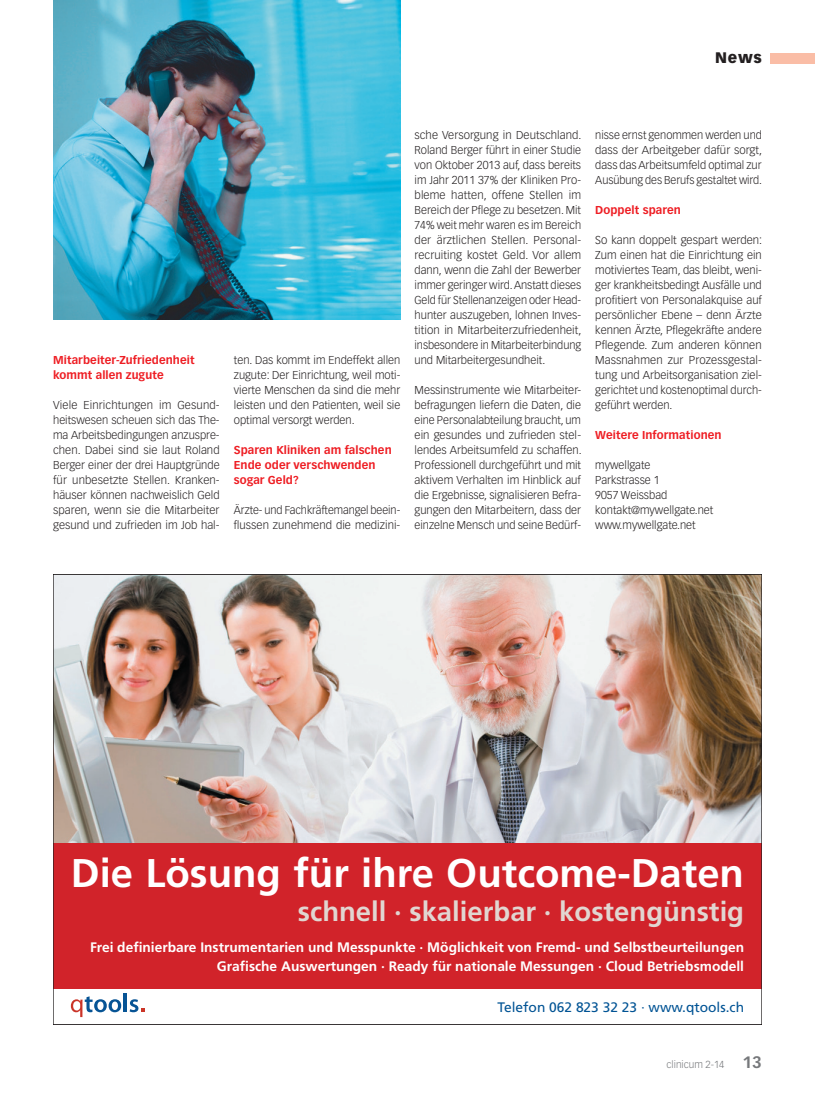
<style>
.page{position:relative;width:815px;height:1099px;background:#fff}
.page>*{position:absolute;margin:0;border:0;box-sizing:border-box;transform-origin:0 0}
.t1{font:700 40px "Frutiger";color:#fff}
.t2{font:700 27.5px "Frutiger";color:#e1d6d1}
.t3{font:900 15px "Vectora LT Std";color:#231f20}
.t4{font:700 13.75px/18.8px "Frutiger";color:#fff;text-align:right}
.t5{font:13.75px "Frutiger";color:#015394}
.t6{font:300 11.25px/15px "Vectora LT Std";color:#231f20;text-align:justify}
.t7{font:700 11.25px/15px "Vectora LT Std";letter-spacing:.005em;color:#ee1d23}
.t8{font:300 10px "Vectora LH";color:#76787b}
.s1{font-weight:700;font-size:16.25px}
</style>
<div class="page">
<div style="left:770px;top:53px;width:45px;height:10px;background:#fabda6"></div>
<img style="left:53px;top:0;width:347px;height:319px">
<img style="left:55px;top:576px;width:705px;height:267px">
<div style="left:53px;top:843px;width:709px;height:145px;background:#d1232a"></div>
<svg style="left:71px;top:996px;width:50px;height:21px"></svg>
<hr style="left:124px;top:993px;width:3px;height:18px;background:#075495">
<svg style="left:130px;top:999px;width:15px;height:13px"></svg>
<h3 class="t3" style="left:715px;top:49px;width:48px">News</h3>
<p class="t7" style="left:53px;top:353px;width:143px">Mitarbeiter-Zufriedenheit kommt allen zugute</p>
<p class="t6" style="left:53px;top:398px;width:168px">Viele Einrichtungen im Gesund&shy;heitswesen scheuen sich das The&shy;ma Arbeitsbedingungen anzuspre&shy;chen. Dabei sind sie laut Roland Berger einer der drei Hauptgründe für unbesetzte Stellen. Kranken&shy;häuser können nachweislich Geld sparen, wenn sie die Mitarbeiter gesund und zufrieden im Job hal-</p>
<p class="t6" style="left:234px;top:353px;width:168px">ten. Das kommt im Endeffekt allen zugute: Der Einrichtung, weil moti&shy;vierte Menschen da sind die mehr leisten und den Patienten, weil sie optimal versorgt werden.</p>
<p class="t7" style="left:234px;top:443px;width:159px">Sparen Kliniken am falschen<br>Ende oder verschwenden sogar Geld?</p>
<p class="t6" style="left:234px;top:503px;width:168px">Ärzte- und Fachkräftemangel beein&shy;flussen zunehmend die medizini-</p>
<p class="t6" style="left:415px;top:128px;width:168px">sche Versorgung in Deutschland.<br>Roland Berger führt in einer Studie von Oktober 2013 auf, dass bereits im Jahr 2011 37% der Kliniken Pro&shy;bleme hatten, offene Stellen im Bereich der Pflege zu besetzen. Mit 74% weit mehr waren es im Bereich der ärztlichen Stellen. Personal&shy;recruiting kostet Geld. Vor allem dann, wenn die Zahl der Bewerber immer geringer wird. Anstatt dieses Geld für Stellenanzeigen oder Head&shy;hunter auszugeben, lohnen Inves&shy;tition in Mitarbeiterzufriedenheit, insbesondere in Mitarbeiterbindung und Mitarbeitergesundheit.</p>
<p class="t6" style="left:415px;top:383px;width:169px">Messinstrumente wie Mitarbeiter&shy;befragungen liefern die Daten, die eine Personalabteilung braucht, um ein gesundes und zufrieden stel&shy;lendes Arbeitsumfeld zu schaffen.<br>Professionell durchgeführt und mit aktivem Verhalten im Hinblick auf die Ergebnisse, signalisieren Befra&shy;gungen den Mitarbeitern, dass der einzelne Mensch und seine Bedürf-</p>
<p class="t6" style="left:595px;top:128px;width:168px">nisse ernst genommen werden und dass der Arbeitgeber dafür sorgt, dass das Arbeitsumfeld optimal zur Ausübung des Berufs gestaltet wird.</p>
<p class="t7" style="left:595px;top:203px;width:87px">Doppelt sparen</p>
<p class="t6" style="left:595px;top:233px;width:168px">So kann doppelt gespart werden:<br>Zum einen hat die Einrichtung ein motiviertes Team, das bleibt, weni&shy;ger krankheitsbedingt Ausfälle und profitiert von Personalakquise auf persönlicher Ebene – denn Ärzte kennen Ärzte, Pflegekräfte andere Pflegende. Zum anderen können Massnahmen zur Prozessgestal&shy;tung und Arbeitsorganisation ziel&shy;gerichtet und kostenoptimal durch&shy;geführt werden.</p>
<p class="t7" style="left:595px;top:428px;width:128px">Weitere Informationen</p>
<p class="t6" style="left:595px;top:458px;width:120px;text-align:left">mywellgate<br>Parkstrasse 1<br>9057 Weissbad kontakt@mywellgate.net www.mywellgate.net</p>
<h1 class="t1" style="left:71px;top:849px;width:675px">Die Lösung für ihre Outcome-Daten</h1>
<h2 class="t2" style="left:298px;top:894px;width:448px">schnell · skalierbar · kostengünstig</h2>
<p class="t4" style="left:90px;top:937px;width:656px">Frei definierbare Instrumentarien und Messpunkte · Möglichkeit von Fremd- und Selbstbeurteilungen<br>Grafische Auswertungen · Ready für nationale Messungen · Cloud Betriebsmodell</p>
<p class="t5" style="left:498px;top:999px;width:248px">Telefon 062 823 32 23 · www.qtools.ch</p>
<p class="t8" style="left:667px;top:1058px;width:97px">clinicum 2-14 <span class="s1">13</span></p>
</div>
